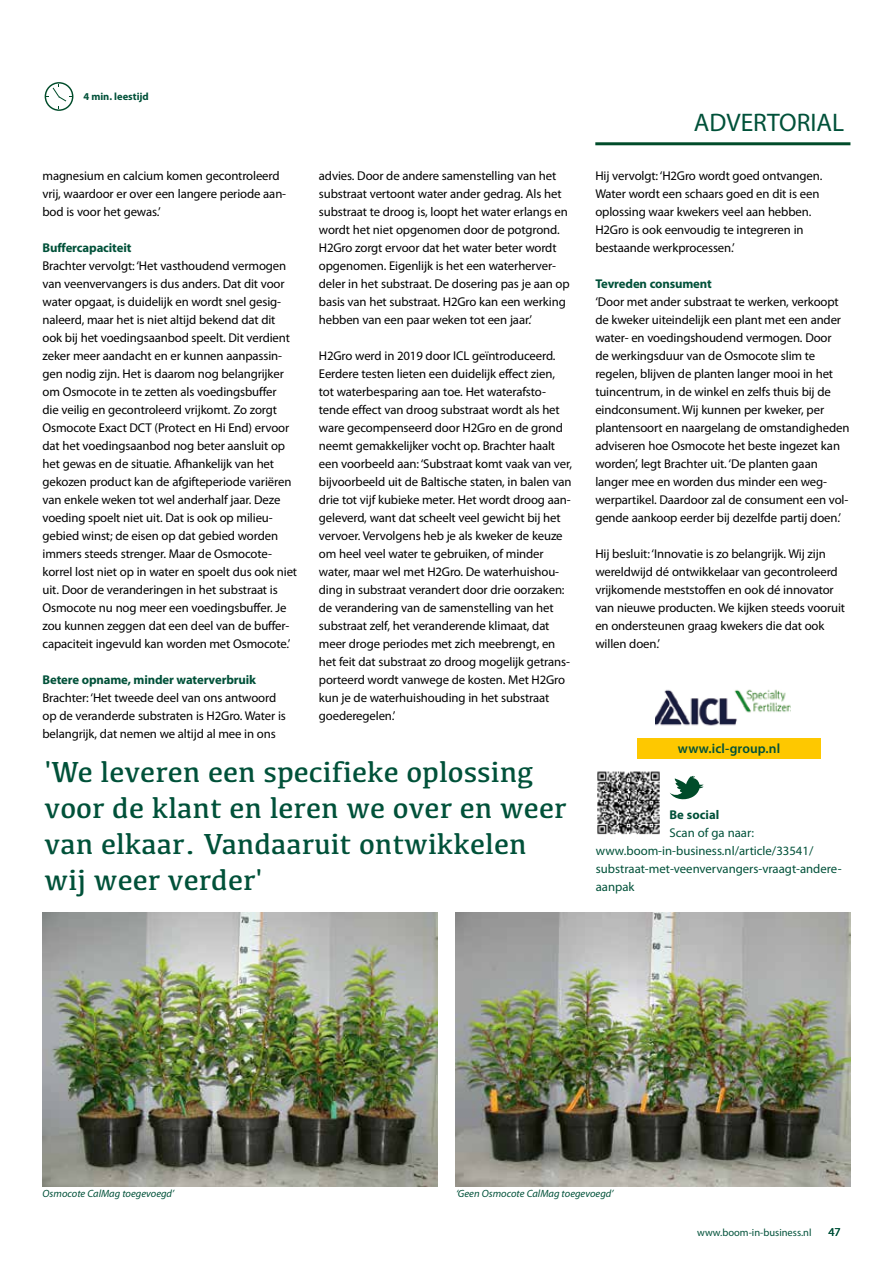
<style>
.page{position:relative;width:893px;height:1263px;background:#fff}
.page>*{position:absolute;margin:0;border:0;box-sizing:border-box;transform-origin:0 0}
.t1{font:30px/36px "Kefa";color:#005139}
.t2{font:25.5px "Myriad Pro";color:#005139}
.t3{font:600 13.5px "Myriad Pro";letter-spacing:.01em;color:#005139}
.t4{font:12.75px/18px "Myriad Pro";letter-spacing:-.01em;color:#000}
.t5{font:12.75px/18px "Myriad Pro";color:#005139}
.t6{font:700 12.75px "Myriad Pro";letter-spacing:-.01em;color:#005139}
.t7{font:12px "Myriad Pro";color:#005139}
.t8{font:italic 10.5px "Myriad Pro";color:#005139}
.t9{font:10.5px "Myriad Pro";color:#005139}
.t10{font:700 10.5px "Myriad Pro";color:#005139}
</style>
<div class="page">
<hr style="left:595px;top:142px;width:255px;height:3px;background:#004c2a">
<svg style="left:45px;top:82px;width:28px;height:29px"></svg>
<img style="left:43px;top:912px;width:395px;height:274px">
<img style="left:456px;top:912px;width:395px;height:274px">
<img style="left:597px;top:771px;width:63px;height:64px">
<svg style="left:670px;top:776px;width:33px;height:23px"></svg>
<img style="left:655px;top:689px;width:136px;height:37px">
<div style="left:637px;top:738px;width:184px;height:20px;background:#fec800"></div>
<p class="t10" style="left:83px;top:90px;width:67px">4 min. leestijd</p>
<p class="t4" style="left:43px;top:167px;width:245px">magnesium en calcium komen gecontroleerd vrij, waardoor er over een langere periode aan&shy;bod is voor het gewas.’</p>
<p class="t6" style="left:43px;top:239px;width:90px">Buffercapaciteit</p>
<p class="t4" style="left:43px;top:257px;width:256px">Brachter vervolgt: ‘Het vasthoudend vermogen van veenvervangers is dus anders. Dat dit voor water opgaat, is duidelijk en wordt snel gesig&shy;naleerd, maar het is niet altijd bekend dat dit ook bij het voedingsaanbod speelt. Dit verdient zeker meer aandacht en er kunnen aanpassin&shy;gen nodig zijn. Het is daarom nog belangrijker om Osmocote in te zetten als voedingsbuffer<br>die veilig en gecontroleerd vrijkomt. Zo zorgt Osmocote Exact DCT (Protect en Hi End) ervoor dat het voedingsaanbod nog beter aansluit op het gewas en de situatie. Afhankelijk van het gekozen product kan de afgifteperiode variëren van enkele weken tot wel anderhalf jaar. Deze voeding spoelt niet uit. Dat is ook op milieu&shy;gebied winst; de eisen op dat gebied worden immers steeds strenger. Maar de Osmocote&shy;korrel lost niet op in water en spoelt dus ook niet uit. Door de veranderingen in het substraat is Osmocote nu nog meer een voedingsbuffer. Je zou kunnen zeggen dat een deel van de buffer&shy;capaciteit ingevuld kan worden met Osmocote.’</p>
<p class="t6" style="left:43px;top:671px;width:215px">Betere opname, minder waterverbruik</p>
<p class="t4" style="left:43px;top:689px;width:245px">Brachter: ‘Het tweede deel van ons antwoord op de veranderde substraten is H2Gro. Water is belangrijk, dat nemen we altijd al mee in ons</p>
<p class="t4" style="left:319px;top:167px;width:252px">advies. Door de andere samenstelling van het substraat vertoont water ander gedrag. Als het substraat te droog is, loopt het water erlangs en wordt het niet opgenomen door de potgrond.<br>H2Gro zorgt ervoor dat het water beter wordt opgenomen. Eigenlijk is het een waterherver&shy;deler in het substraat. De dosering pas je aan op basis van het substraat. H2Gro kan een werking hebben van een paar weken tot een jaar.’</p>
<p class="t4" style="left:319px;top:347px;width:255px">H2Gro werd in 2019 door ICL geïntroduceerd.<br>Eerdere testen lieten een duidelijk effect zien, tot waterbesparing aan toe. Het waterafsto&shy;tende effect van droog substraat wordt als het ware gecompenseerd door H2Gro en de grond neemt gemakkelijker vocht op. Brachter haalt een voorbeeld aan: ‘Substraat komt vaak van ver, bijvoorbeeld uit de Baltische staten, in balen van drie tot vijf kubieke meter. Het wordt droog aan&shy;geleverd, want dat scheelt veel gewicht bij het vervoer. Vervolgens heb je als kweker de keuze om heel veel water te gebruiken, of minder water, maar wel met H2Gro. De waterhuishou&shy;ding in substraat verandert door drie oorzaken: de verandering van de samenstelling van het substraat zelf, het veranderende klimaat, dat meer droge periodes met zich meebrengt, en het feit dat substraat zo droog mogelijk getrans&shy;porteerd wordt vanwege de kosten. Met H2Gro kun je de waterhuishouding in het substraat goederegelen.’</p>
<h1 class="t1" style="left:45px;top:753px;width:523px">'We leveren een specifieke oplossing voor de klant en leren we over en weer van elkaar. Vandaaruit ontwikkelen wij weer verder'</h1>
<h2 class="t2" style="left:694px;top:107px;width:152px">ADVERTORIAL</h2>
<p class="t4" style="left:595px;top:167px;width:229px">Hij vervolgt: ‘H2Gro wordt goed ontvangen.<br>Water wordt een schaars goed en dit is een oplossing waar kwekers veel aan hebben.<br>H2Gro is ook eenvoudig te integreren in bestaande werkprocessen.’</p>
<p class="t6" style="left:595px;top:276px;width:118px">Tevreden consument</p>
<p class="t4" style="left:595px;top:293px;width:256px">‘Door met ander substraat te werken, verkoopt de kweker uiteindelijk een plant met een ander water- en voedingshoudend vermogen. Door<br>de werkingsduur van de Osmocote slim te regelen, blijven de planten langer mooi in het tuincentrum, in de winkel en zelfs thuis bij de eindconsument. Wij kunnen per kweker, per plantensoort en naargelang de omstandigheden adviseren hoe Osmocote het beste ingezet kan worden’, legt Brachter uit. ‘De planten gaan langer mee en worden dus minder een weg&shy;werpartikel. Daardoor zal de consument een vol&shy;gende aankoop eerder bij dezelfde partij doen.’</p>
<p class="t4" style="left:595px;top:545px;width:251px">Hij besluit: ‘Innovatie is zo belangrijk. Wij zijn wereldwijd dé ontwikkelaar van gecontroleerd vrijkomende meststoffen en ook dé innovator van nieuwe producten. We kijken steeds vooruit en ondersteunen graag kwekers die dat ook willen doen.’</p>
<p class="t3" style="left:678px;top:740px;width:104px">www.icl-group.nl</p>
<p class="t6" style="left:669px;top:806px;width:51px">Be social</p>
<p class="t5" style="left:596px;top:824px;width:247px;text-indent:74px">Scan of ga naar: www.boom-in-business.nl/article/33541/ substraat-met-veenvervangers-vraagt-andere&shy;aanpak</p>
<p class="t8" style="left:43px;top:1187px;width:133px">Osmocote CalMag toegevoegd’</p>
<p class="t8" style="left:456px;top:1187px;width:159px">‘Geen Osmocote CalMag toegevoegd’</p>
<p class="t9" style="left:697px;top:1226px;width:116px">www.boom-in-business.nl</p>
<p class="t7" style="left:828px;top:1224px;width:14px">47</p>
</div>
